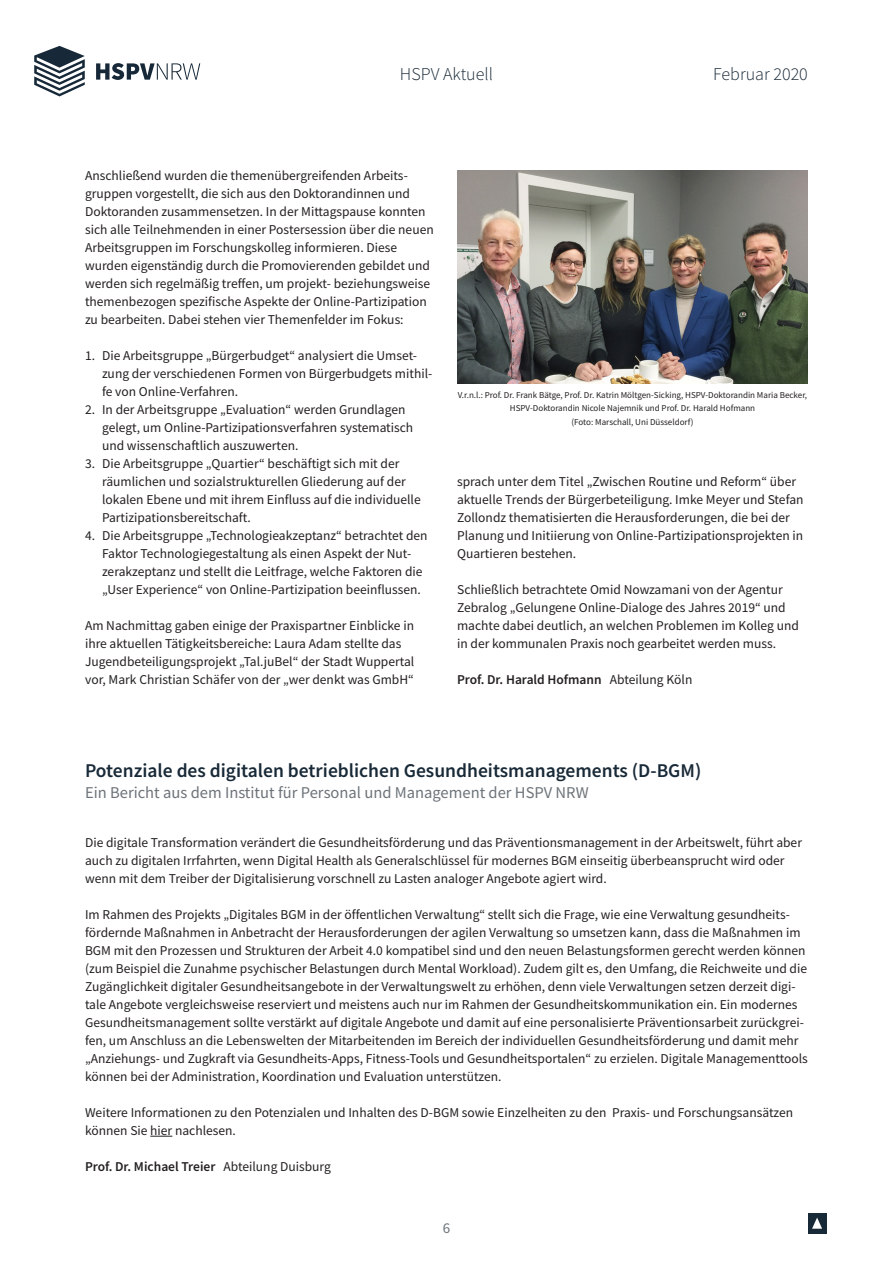
<style>
.page{position:relative;width:893px;height:1263px;background:#fff}
.page>*{position:absolute;margin:0;border:0;box-sizing:border-box;transform-origin:0 0}
.t1{font:600 19.5px "HSPV";color:#182937}
.t2{font:300 18px "HSPV";color:#182937}
.t3{font:16.5px "HSPV";color:#6d7379}
.t4{font:15px "HSPV";color:#6d7379}
.t5{font:13.5px/18px "HSPV";color:#231f20}
.t6{font:600 13.5px "HSPV";color:#231f20}
.t7{font:9px/13.5px "HSPV";color:#231f20;text-align:center}
.s1{font-weight:400}
</style>
<div class="page">
<div style="left:808px;top:1213px;width:18px;height:20px;background:#182937"></div>
<svg style="left:812px;top:1217px;width:10px;height:12px"></svg>
<svg style="left:96px;top:63px;width:104px;height:17px"></svg>
<svg style="left:34px;top:46px;width:51px;height:50px"></svg>
<img style="left:457px;top:170px;width:351px;height:213px">
<svg style="left:150px;top:1136px;width:22px;height:1px"></svg>
<h2 class="t2" style="left:400px;top:63px;width:95px">HSPV Aktuell</h2>
<h2 class="t2" style="left:713px;top:63px;width:96px">Februar 2020</h2>
<p class="t5" style="left:85px;top:167px;width:350px">Anschließend wurden die themenübergreifenden Arbeits&shy;gruppen vorgestellt, die sich aus den Doktorandinnen und Doktoranden zusammensetzen. In der Mittagspause konnten sich alle Teilnehmenden in einer Postersession über die neuen Arbeitsgruppen im Forschungskolleg informieren. Diese wurden eigenständig durch die Promovierenden gebildet und werden sich regelmäßig treffen, um projekt- beziehungsweise themenbezogen spezifische Aspekte der Online-Partizipation zu bearbeiten. Dabei stehen vier Themenfelder im Fokus:</p>
<p class="t5" style="left:85px;top:347px;width:334px">1. Die Arbeitsgruppe „Bürgerbudget“ analysiert die Umset-</p>
<p class="t5" style="left:102px;top:365px;width:332px">zung der verschiedenen Formen von Bürgerbudgets mithil&shy;fe von Online-Verfahren.</p>
<p class="t5" style="left:85px;top:401px;width:322px">2. In der Arbeitsgruppe „Evaluation“ werden Grundlagen</p>
<p class="t5" style="left:102px;top:419px;width:313px">gelegt, um Online-Partizipationsverfahren systematisch und wissenschaftlich auszuwerten.</p>
<p class="t5" style="left:85px;top:455px;width:316px">3. Die Arbeitsgruppe „Quartier“ beschäftigt sich mit der</p>
<p class="t5" style="left:102px;top:473px;width:320px">räumlichen und sozialstrukturellen Gliederung auf der lokalen Ebene und mit ihrem Einfluss auf die individuelle<br>Partizipationsbereitschaft.</p>
<p class="t5" style="left:85px;top:527px;width:344px">4. Die Arbeitsgruppe „Technologieakzeptanz“ betrachtet den</p>
<p class="t5" style="left:102px;top:545px;width:322px">Faktor Technologiegestaltung als einen Aspekt der Nut&shy;zerakzeptanz und stellt die Leitfrage, welche Faktoren die „User Experience“ von Online-Partizipation beeinflussen.</p>
<p class="t5" style="left:85px;top:617px;width:331px">Am Nachmittag gaben einige der Praxispartner Einblicke in ihre aktuellen Tätigkeitsbereiche: Laura Adam stellte das Jugendbeteiligungsprojekt „Tal.juBel“ der Stadt Wuppertal vor, Mark Christian Schäfer von der „wer denkt was GmbH“</p>
<p class="t7" style="left:458px;top:388px;width:351px">V.r.n.l.: Prof. Dr. Frank Bätge, Prof. Dr. Katrin Möltgen-Sicking, HSPV-Doktorandin Maria Becker,<br>HSPV-Doktorandin Nicole Najemnik und Prof. Dr. Harald Hofmann<br>(Foto: Marschall, Uni Düsseldorf)</p>
<p class="t5" style="left:457px;top:473px;width:348px">sprach unter dem Titel „Zwischen Routine und Reform“ über aktuelle Trends der Bürgerbeteiligung. Imke Meyer und Stefan Zollondz thematisierten die Herausforderungen, die bei der Planung und Initiierung von Online-Partizipationsprojekten in Quartieren bestehen.</p>
<p class="t5" style="left:457px;top:581px;width:343px">Schließlich betrachtete Omid Nowzamani von der Agentur Zebralog „Gelungene Online-Dialoge des Jahres 2019“ und machte dabei deutlich, an welchen Problemen im Kolleg und in der kommunalen Praxis noch gearbeitet werden muss.</p>
<p class="t6" style="left:457px;top:671px;width:237px">Prof. Dr. Harald Hofmann <span class="s1">Abteilung Köln</span></p>
<p class="t1" style="left:85px;top:758px;width:618px">Potenziale des digitalen betrieblichen Gesundheitsmanagements (D-BGM)</p>
<p class="t3" style="left:85px;top:782px;width:505px">Ein Bericht aus dem Institut für Personal und Management der HSPV NRW</p>
<p class="t5" style="left:85px;top:833px;width:718px">Die digitale Transformation verändert die Gesundheitsförderung und das Präventionsmanagement in der Arbeitswelt, führt aber auch zu digitalen Irrfahrten, wenn Digital Health als Generalschlüssel für modernes BGM einseitig überbeansprucht wird oder wenn mit dem Treiber der Digitalisierung vorschnell zu Lasten analoger Angebote agiert wird.</p>
<p class="t5" style="left:85px;top:905px;width:724px">Im Rahmen des Projekts „Digitales BGM in der öffentlichen Verwaltung“ stellt sich die Frage, wie eine Verwaltung gesundheits&shy;fördernde Maßnahmen in Anbetracht der Herausforderungen der agilen Verwaltung so umsetzen kann, dass die Maßnahmen im BGM mit den Prozessen und Strukturen der Arbeit 4.0 kompatibel sind und den neuen Belastungsformen gerecht werden können (zum Beispiel die Zunahme psychischer Belastungen durch Mental Workload). Zudem gilt es, den Umfang, die Reichweite und die Zugänglichkeit digitaler Gesundheitsangebote in der Verwaltungswelt zu erhöhen, denn viele Verwaltungen setzen derzeit digi&shy;tale Angebote vergleichsweise reserviert und meistens auch nur im Rahmen der Gesundheitskommunikation ein. Ein modernes Gesundheitsmanagement sollte verstärkt auf digitale Angebote und damit auf eine personalisierte Präventionsarbeit zurückgrei&shy;fen, um Anschluss an die Lebenswelten der Mitarbeitenden im Bereich der individuellen Gesundheitsförderung und damit mehr „Anziehungs- und Zugkraft via Gesundheits-Apps, Fitness-Tools und Gesundheitsportalen“ zu erzielen. Digitale Managementtools können bei der Administration, Koordination und Evaluation unterstützen.</p>
<p class="t5" style="left:85px;top:1103px;width:710px">Weitere Informationen zu den Potenzialen und Inhalten des D-BGM sowie Einzelheiten zu den Praxis- und Forschungsansätzen können Sie hier nachlesen.</p>
<p class="t6" style="left:85px;top:1157px;width:247px">Prof. Dr. Michael Treier <span class="s1">Abteilung Duisburg</span></p>
<p class="t4" style="left:443px;top:1218px;width:9px">6</p>
</div>
